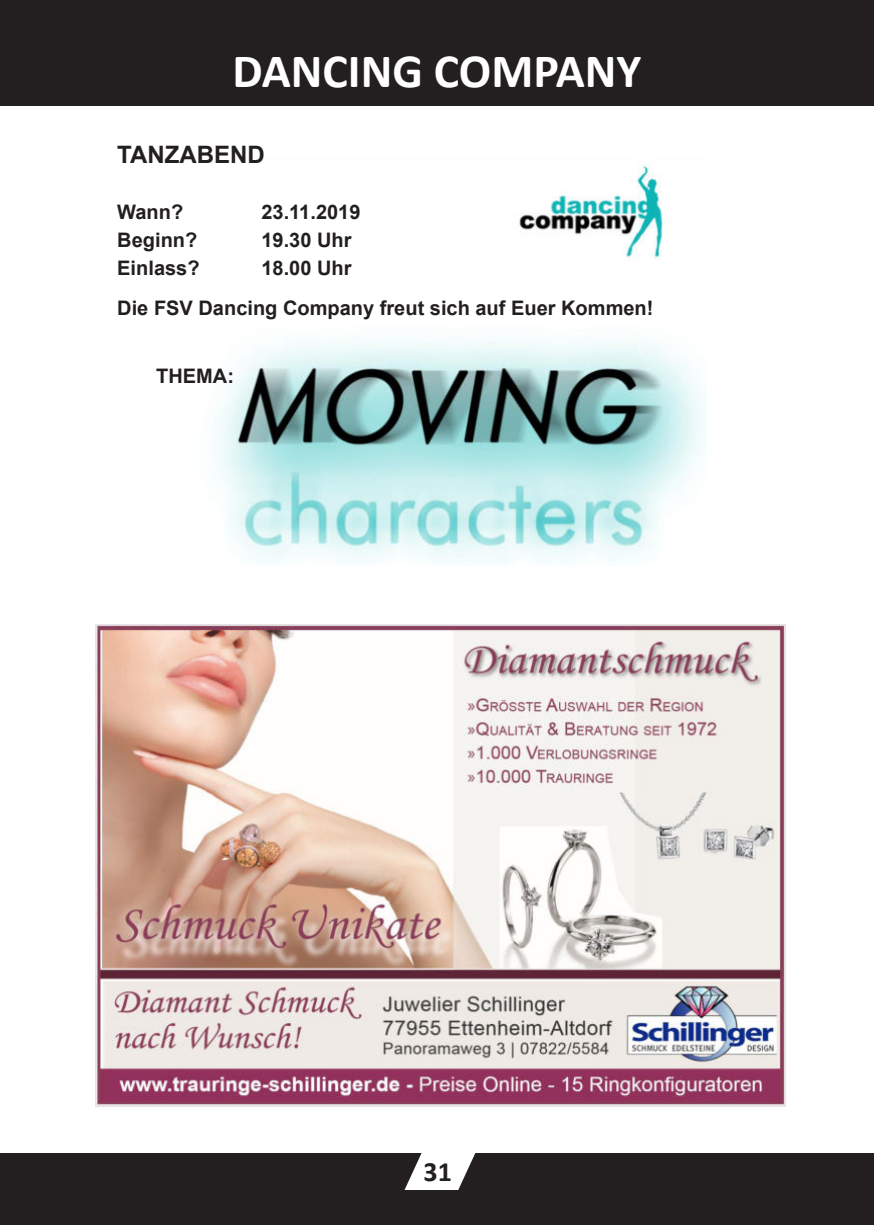
<style>
.page{position:relative;width:874px;height:1225px;background:#fff}
.page>*{position:absolute;margin:0;border:0;box-sizing:border-box;transform-origin:0 0}
.t1{font:700 48px "Calibri";color:#fff}
.t2{font:700 28px "Calibri";color:#231f20}
.t3{font:700 24px "Arial";color:#231f20}
.t4{font:700 20px/40px "Arial";color:#231f20}
</style>
<div class="page">
<div style="left:0;top:0;width:873px;height:105px;background:#231f20"></div>
<div style="left:0;top:1153px;width:873px;height:72px;background:#231f20"></div>
<svg style="left:404px;top:1153px;width:72px;height:37px"></svg>
<img style="left:96px;top:624px;width:689px;height:482px">
<img style="left:214px;top:164px;width:488px;height:399px">
<h1 class="t1" style="left:232px;top:48px;width:410px">DANCING COMPANY</h1>
<p class="t3" style="left:117px;top:146px;width:149px">TANZABEND</p>
<p class="t4" style="left:117px;top:194px;width:67px">Wann?</p>
<p class="t4" style="left:261px;top:194px;width:100px">23.11.2019</p>
<p class="t4" style="left:117px;top:222px;width:81px">Beginn?</p>
<p class="t4" style="left:261px;top:222px;width:92px">19.30 Uhr</p>
<p class="t4" style="left:117px;top:250px;width:84px">Einlass?</p>
<p class="t4" style="left:117px;top:250px;width:537px;text-indent:144px">18.00 Uhr<br>Die FSV Dancing Company freut sich auf Euer Kommen!</p>
<p class="t4" style="left:156px;top:358px;width:79px">THEMA:</p>
<h2 class="t2" style="left:423px;top:1158px;width:30px">31</h2>
</div>
